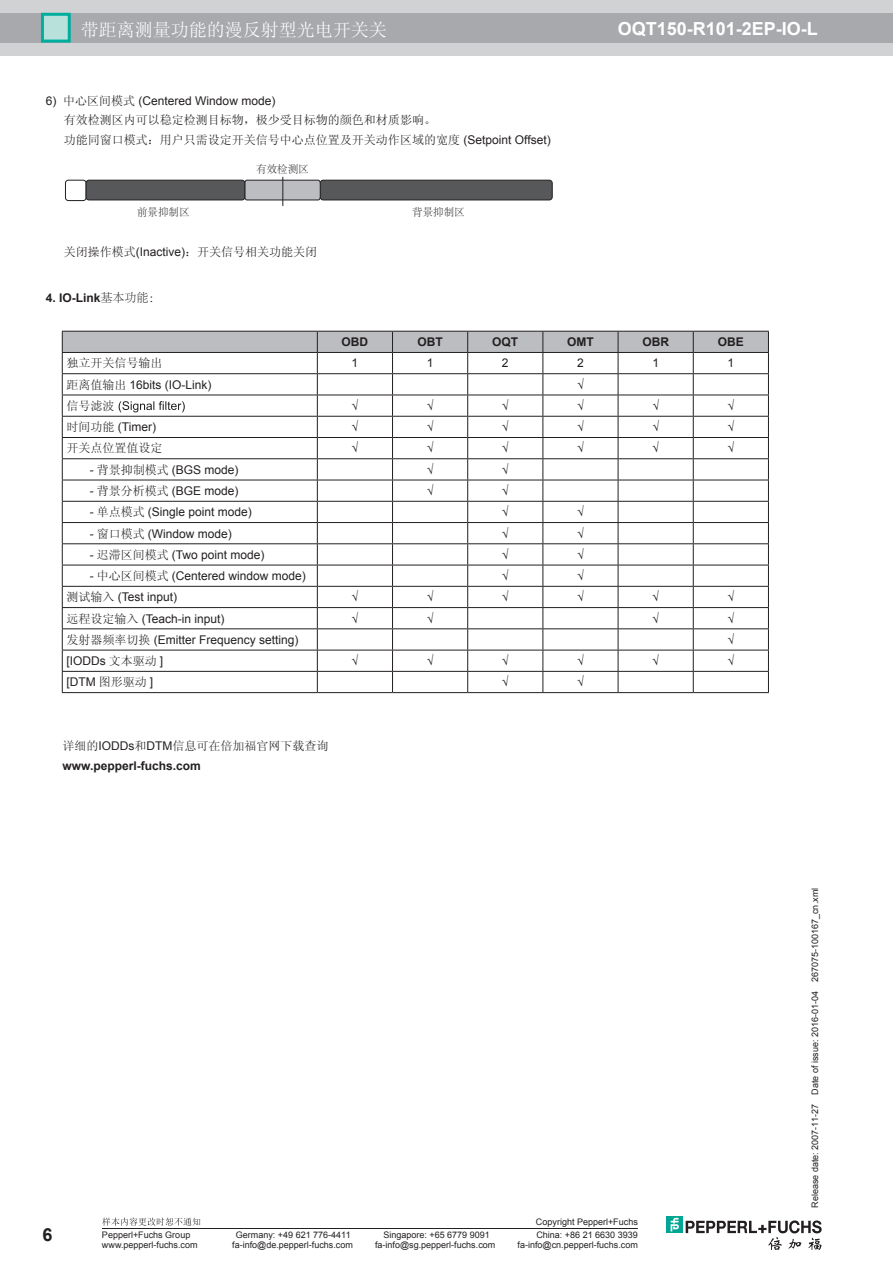
<style>
.page{position:relative;width:893px;height:1263px;background:#fff}
.page>*{position:absolute;margin:0;border:0;box-sizing:border-box;transform-origin:0 0}
.t1{font:700 18px "Arial";color:#fff}
.t2{font:18px "Sim Sun";color:#fff}
.t3{font:700 18px "Arial";color:#231f20}
.t4{font:12px "Arial";color:#231f20}
.t5{font:12px/19.5px "Sim Sun";color:#231f20}
.t6{font:700 12px/19.5px "Arial";color:#231f20}
.t7{font:300 10.5px "Adobe Song Std";color:#231f20}
.t8{font:9px "Arial";color:#231f20}
.s1{font-family:"Arial"}
.s2{font-family:"Adobe Song Std";font-weight:300}
.s3{font-family:"Sim Sun"}
.s4{font-family:"Sim Sun";font-weight:400}
.s5{font-weight:400}
</style>
<div class="page">
<div style="left:0;top:0;width:893px;height:55px;background:#d1d2d4"></div>
<div style="left:0;top:13px;width:893px;height:30px;background:#a8a9ad"></div>
<div style="left:42px;top:14px;width:27px;height:27px;background:#b8e1dc"></div>
<div style="left:41px;top:13px;width:30px;height:30px;border:3px solid #00ae9d"></div>
<svg style="left:102px;top:1218px;width:98px;height:8px"></svg>
<hr style="left:102px;top:1228px;width:536px;height:1px;background:#231f20">
<div style="left:666px;top:1216px;width:17px;height:17px;background:#00a593"></div>
<svg style="left:670px;top:1218px;width:9px;height:13px"></svg>
<svg style="left:686px;top:1220px;width:136px;height:30px"></svg>
<hr style="left:62px;top:692px;width:255px;height:1px;background:#231f20">
<hr style="left:317px;top:692px;width:75px;height:1px;background:#231f20">
<hr style="left:392px;top:692px;width:76px;height:1px;background:#231f20">
<hr style="left:468px;top:692px;width:75px;height:1px;background:#231f20">
<hr style="left:543px;top:692px;width:75px;height:1px;background:#231f20">
<hr style="left:618px;top:692px;width:75px;height:1px;background:#231f20">
<hr style="left:693px;top:692px;width:76px;height:1px;background:#231f20">
<svg style="left:62px;top:331px;width:707px;height:361px"></svg>
<div style="left:65px;top:180px;width:21px;height:21px;border:1px solid #231f20;border-radius:3px"></div>
<div style="left:320px;top:180px;width:232px;height:20px;background:#57585a;border-radius:3px"></div>
<div style="left:320px;top:180px;width:233px;height:20px;border:1px solid #231f20;border-radius:3px"></div>
<div style="left:86px;top:180px;width:159px;height:20px;background:#57585a;border-radius:3px"></div>
<div style="left:86px;top:180px;width:159px;height:20px;border:1px solid #231f20;border-radius:3px"></div>
<svg style="left:244px;top:177px;width:77px;height:29px"></svg>
<p class="t2" style="left:81px;top:20px;width:307px">带距离测量功能的漫反射型光电开关关</p>
<p class="t1" style="left:618px;top:17px;width:202px">OQT150-R101-2EP-IO-L</p>
<p class="t5" style="left:64px;top:91px;width:488px;text-indent:-18px"><span class="s1">6)</span> 中心区间模式 <span class="s1">(Centered Window mode)<br></span>有效检测区内可以稳定检测目标物，极少受目标物的颜色和材质影响。<br>功能同窗口模式：用户只需设定开关信号中心点位置及开关动作区域的宽度 <span class="s1">(Setpoint Offset)</span></p>
<p class="t7" style="left:256px;top:163px;width:54px">有效检测区</p>
<p class="t7" style="left:137px;top:207px;width:54px">前景抑制区</p>
<p class="t7" style="left:412px;top:207px;width:54px">背景抑制区</p>
<p class="t5" style="left:64px;top:242px;width:255px">关闭操作模式<span class="s1">(Inactive)</span>：开关信号相关功能关闭</p>
<p class="t6" style="left:46px;top:288px;width:116px">4. IO-Link<span class="s2">基本功能：</span></p>
<p class="t6" style="left:342px;top:333px;width:28px">OBD</p>
<p class="t6" style="left:417px;top:333px;width:27px">OBT</p>
<p class="t6" style="left:492px;top:333px;width:28px">OQT</p>
<p class="t6" style="left:567px;top:333px;width:28px">OMT</p>
<p class="t6" style="left:642px;top:333px;width:28px">OBR</p>
<p class="t6" style="left:718px;top:333px;width:28px">OBE</p>
<p class="t5" style="left:67px;top:353px;width:97px">独立开关信号输出</p>
<p class="t4" style="left:352px;top:355px;width:8px">1</p>
<p class="t4" style="left:427px;top:355px;width:8px">1</p>
<p class="t4" style="left:502px;top:355px;width:8px">2</p>
<p class="t4" style="left:577px;top:355px;width:8px">2</p>
<p class="t4" style="left:652px;top:355px;width:8px">1</p>
<p class="t4" style="left:727px;top:355px;width:8px">1</p>
<p class="t4" style="left:67px;top:377px;width:147px"><span class="s3">距离值输出</span> 16bits (IO-Link)</p>
<p class="t4" style="left:577px;top:377px;width:8px">√</p>
<p class="t5" style="left:67px;top:396px;width:49px">信号滤波</p>
<p class="t4" style="left:352px;top:398px;width:8px">√</p>
<p class="t4" style="left:427px;top:398px;width:8px">√</p>
<p class="t4" style="left:502px;top:398px;width:8px">√</p>
<p class="t4" style="left:577px;top:398px;width:8px">√</p>
<p class="t4" style="left:652px;top:398px;width:8px">√</p>
<p class="t4" style="left:727px;top:398px;width:8px">√</p>
<p class="t4" style="left:66px;top:419px;width:91px"><span class="s3">时间功能</span> (Timer)</p>
<p class="t4" style="left:352px;top:419px;width:8px">√</p>
<p class="t4" style="left:427px;top:419px;width:8px">√</p>
<p class="t4" style="left:502px;top:419px;width:8px">√</p>
<p class="t4" style="left:577px;top:419px;width:8px">√</p>
<p class="t4" style="left:652px;top:419px;width:8px">√</p>
<p class="t4" style="left:727px;top:419px;width:8px">√</p>
<p class="t5" style="left:66px;top:438px;width:97px">开关点位置值设定</p>
<p class="t4" style="left:352px;top:440px;width:8px">√</p>
<p class="t4" style="left:427px;top:440px;width:8px">√</p>
<p class="t4" style="left:502px;top:440px;width:8px">√</p>
<p class="t4" style="left:577px;top:440px;width:8px">√</p>
<p class="t4" style="left:652px;top:440px;width:8px">√</p>
<p class="t4" style="left:727px;top:440px;width:8px">√</p>
<p class="t4" style="left:90px;top:462px;width:150px">- <span class="s3">背景抑制模式</span> (BGS mode)</p>
<p class="t4" style="left:427px;top:462px;width:8px">√</p>
<p class="t4" style="left:502px;top:462px;width:8px">√</p>
<p class="t4" style="left:90px;top:483px;width:150px">- <span class="s3">背景分析模式</span> (BGE mode)</p>
<p class="t4" style="left:427px;top:483px;width:8px">√</p>
<p class="t4" style="left:502px;top:483px;width:8px">√</p>
<p class="t4" style="left:90px;top:504px;width:164px">- <span class="s3">单点模式</span> (Single point mode)</p>
<p class="t4" style="left:502px;top:504px;width:8px">√</p>
<p class="t4" style="left:577px;top:504px;width:8px">√</p>
<p class="t4" style="left:90px;top:525px;width:143px">- <span class="s3">窗口模式</span> (Window mode)</p>
<p class="t4" style="left:502px;top:525px;width:8px">√</p>
<p class="t4" style="left:577px;top:525px;width:8px">√</p>
<p class="t4" style="left:90px;top:547px;width:176px">- <span class="s3">迟滞区间模式</span> (Two point mode)</p>
<p class="t4" style="left:502px;top:547px;width:8px">√</p>
<p class="t4" style="left:577px;top:547px;width:8px">√</p>
<p class="t4" style="left:90px;top:568px;width:218px">- <span class="s3">中心区间模式</span> (Centered window mode)</p>
<p class="t4" style="left:502px;top:568px;width:8px">√</p>
<p class="t4" style="left:577px;top:568px;width:8px">√</p>
<p class="t4" style="left:66px;top:589px;width:112px"><span class="s3">测试输入</span> (Test input)</p>
<p class="t4" style="left:351px;top:589px;width:8px">√</p>
<p class="t4" style="left:427px;top:589px;width:8px">√</p>
<p class="t4" style="left:502px;top:589px;width:8px">√</p>
<p class="t4" style="left:577px;top:589px;width:8px">√</p>
<p class="t4" style="left:652px;top:589px;width:8px">√</p>
<p class="t4" style="left:727px;top:589px;width:8px">√</p>
<p class="t4" style="left:66px;top:610px;width:160px"><span class="s3">远程设定输入</span> (Teach-in input)</p>
<p class="t4" style="left:351px;top:610px;width:8px">√</p>
<p class="t4" style="left:427px;top:610px;width:8px">√</p>
<p class="t4" style="left:652px;top:610px;width:8px">√</p>
<p class="t4" style="left:727px;top:610px;width:8px">√</p>
<p class="t4" style="left:66px;top:632px;width:234px"><span class="s3">发射器频率切换</span> (Emitter Frequency setting)</p>
<p class="t4" style="left:727px;top:632px;width:8px">√</p>
<p class="t4" style="left:66px;top:653px;width:98px">[IODDs <span class="s3">文本驱动</span> ]</p>
<p class="t4" style="left:351px;top:653px;width:8px">√</p>
<p class="t4" style="left:427px;top:653px;width:8px">√</p>
<p class="t4" style="left:502px;top:653px;width:8px">√</p>
<p class="t4" style="left:577px;top:653px;width:8px">√</p>
<p class="t4" style="left:652px;top:653px;width:8px">√</p>
<p class="t4" style="left:727px;top:653px;width:8px">√</p>
<p class="t4" style="left:66px;top:674px;width:88px">[DTM <span class="s3">图形驱动</span> ]</p>
<p class="t4" style="left:502px;top:674px;width:8px">√</p>
<p class="t4" style="left:577px;top:674px;width:8px">√</p>
<p class="t6" style="left:63px;top:737px;width:267px"><span class="s4">详细的</span><span class="s5">IODDs</span><span class="s4">和</span><span class="s5">DTM</span><span class="s4">信息可在倍加福官网下载查询</span>www.pepperl-fuchs.com</p>
<p class="t3" style="left:42px;top:1223px;width:12px">6</p>
<p class="t8" style="left:536px;top:1216px;width:103px">Copyright Pepperl+Fuchs</p>
<p class="t8" style="left:102px;top:1229px;width:90px">Pepperl+Fuchs Group</p>
<p class="t8" style="left:236px;top:1229px;width:116px">Germany: +49 621 776-4411</p>
<p class="t8" style="left:102px;top:1239px;width:97px">www.pepperl-fuchs.com</p>
<p class="t8" style="left:383px;top:1229px;width:108px">Singapore: +65 6779 9091</p>
<p class="t8" style="left:232px;top:1239px;width:122px">fa-info@de.pepperl-fuchs.com</p>
<p class="t8" style="left:375px;top:1239px;width:122px">fa-info@sg.pepperl-fuchs.com</p>
<p class="t8" style="left:536px;top:1229px;width:103px">China: +86 21 6630 3939</p>
<p class="t8" style="left:517px;top:1239px;width:122px">fa-info@cn.pepperl-fuchs.com</p>
<p class="t8" style="left:809px;top:1208px;width:321px;rotate:-90deg">Release date: 2007-11-27 Date of issue: 2016-01-04 267075-100167_cn.xml</p>
</div>
